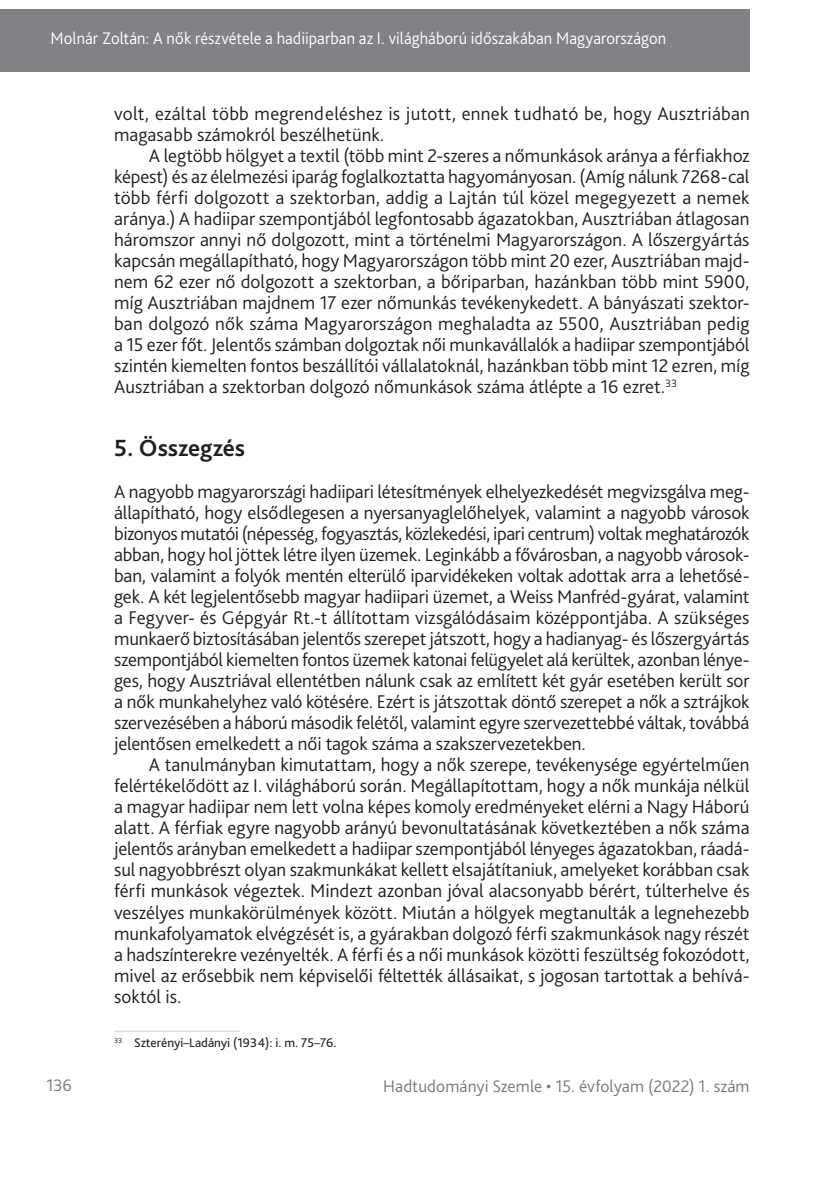
<style>
.page{position:relative;width:834px;height:1181px;background:#fff}
.page>*{position:absolute;margin:0;border:0;box-sizing:border-box;transform-origin:0 0}
._1_1__Head{font:700 24.5px "Bliss Pro";color:#231f20}
._1__Body{font:300 19.25px/21px "Bliss Pro";color:#231f20;text-align:justify}
._2__Body_1st_paragra{font:300 19.25px/21px "Bliss Pro";letter-spacing:-.01em;color:#231f20;text-align:justify}
._2__Body_1st__3mm{font:300 19.25px/21px "Bliss Pro";letter-spacing:.015em;color:#231f20}
.t1{font:300 17.5px "Bliss Pro";letter-spacing:.005em;color:#fff;scale:.95 1}
.t2{font:300 17.5px "Bliss Pro";letter-spacing:.005em;color:#767a7c}
.Lábjegyzet{font:13.12px "Bliss Pro";color:#231f20}
</style>
<div class="page">
<div style="left:0;top:9px;width:749px;height:63px;background:#808285"></div>
<hr style="left:114px;top:1031px;width:126px;height:1px;background:#d1d2d4">
<p class="t1" style="left:51px;top:27px;width:649px">Molnár Zoltán: A nők részvétele a hadiiparban az I. világháború időszakában Magyarországon</p>
<p class="_2__Body_1st__3mm" style="left:114px;top:103px;width:637px">volt, ezáltal több megrendeléshez is jutott, ennek tudható be, hogy Ausztriában magasabb számokról beszélhetünk.</p>
<p class="_1__Body" style="left:114px;top:145px;width:637px;text-indent:35px">A legtöbb hölgyet a textil (több mint 2-szeres a nőmunkások aránya a férfiakhoz képest) és az élelmezési iparág foglalkoztatta hagyományosan. (Amíg nálunk 7268-cal több férfi dolgozott a szektorban, addig a Lajtán túl közel megegyezett a nemek aránya.) A hadiipar szempontjából legfontosabb ágazatokban, Ausztriában átlagosan háromszor annyi nő dolgozott, mint a történelmi Magyarországon. A lőszergyártás kapcsán megállapítható, hogy Magyarországon több mint 20 ezer, Ausztriában majd&shy;nem 62 ezer nő dolgozott a szektorban, a bőriparban, hazánkban több mint 5900, míg Ausztriában majdnem 17 ezer nőmunkás tevékenykedett. A bányászati szektor&shy;ban dolgozó nők száma Magyarországon meghaladta az -5500, Ausztriában pedig a -15 ezer főt. Jelentős számban dolgoztak női munkavállalók a hadiipar szempontjából szintén kiemelten fontos beszállítói vállalatoknál, hazánkban több mint 12 ezren, míg Ausztriában a szektorban dolgozó nőmunkások száma átlépte a -16 ezret.<sup>33</sup></p>
<p class="_1_1__Head" style="left:114px;top:433px;width:132px">5. Összegzés</p>
<p class="_2__Body_1st_paragra" style="left:114px;top:481px;width:637px">A nagyobb magyarországi hadiipari létesítmények elhelyezkedését megvizsgálva meg&shy;állapítható, hogy elsődlegesen a nyersanyaglelőhelyek, valamint a nagyobb városok bizonyos mutatói (népesség, fogyasztás, közlekedési, ipari centrum) voltak meghatározók abban, hogy hol jöttek létre ilyen üzemek. Leginkább a fővárosban, a nagyobb városok&shy;ban, valamint a folyók mentén elterülő iparvidékeken voltak adottak arra a lehetősé&shy;gek. A két legjelentősebb magyar hadiipari üzemet, a Weiss Manfréd-gyárat, valamint a Fegyver- és Gépgyár Rt.-t állítottam vizsgálódásaim középpontjába. A szükséges munkaerő biztosításában jelentős szerepet játszott, hogy a hadianyag- és lőszergyártás szempontjából kiemelten fontos üzemek katonai felügyelet alá kerültek, azonban lénye&shy;ges, hogy Ausztriával ellentétben nálunk csak az említett két gyár esetében került sor a nők munkahelyhez való kötésére. Ezért is játszottak döntő szerepet a nők a sztrájkok szervezésében a háború második felétől, valamint egyre szervezettebbé váltak, továbbá jelentősen emelkedett a női tagok száma a szakszervezetekben.</p>
<p class="_1__Body" style="left:114px;top:754px;width:637px;text-indent:35px">A tanulmányban kimutattam, hogy a nők szerepe, tevékenysége egyértelműen felértékelődött az I. világháború során. Megállapítottam, hogy a nők munkája nélkül a magyar hadiipar nem lett volna képes komoly eredményeket elérni a Nagy Háború alatt. A férfiak egyre nagyobb arányú bevonultatásának következtében a nők száma jelentős arányban emelkedett a hadiipar szempontjából lényeges ágazatokban, ráadá&shy;sul nagyobbrészt olyan szakmunkákat kellett elsajátítaniuk, amelyeket korábban csak férfi munkások végeztek. Mindezt azonban jóval alacsonyabb bérért, túlterhelve és veszélyes munkakörülmények között. Miután a hölgyek megtanulták a legnehezebb munkafolyamatok elvégzését is, a gyárakban dolgozó férfi szakmunkások nagy részét a hadszínterekre vezényelték. A férfi és a női munkások közötti feszültség fokozódott, mivel az erősebbik nem képviselői féltették állásaikat, s jogosan tartottak a behívá&shy;soktól is.</p>
<p class="Lábjegyzet" style="left:114px;top:1034px;width:224px"><sup>33</sup> Szterényi–Ladányi (1934): i. m. 75–76.</p>
<p class="t2" style="left:46px;top:1074px;width:27px">136</p>
<p class="t2" style="left:383px;top:1075px;width:368px">Hadtudományi Szemle • 15. évfolyam (2022) 1. szám</p>
</div>
